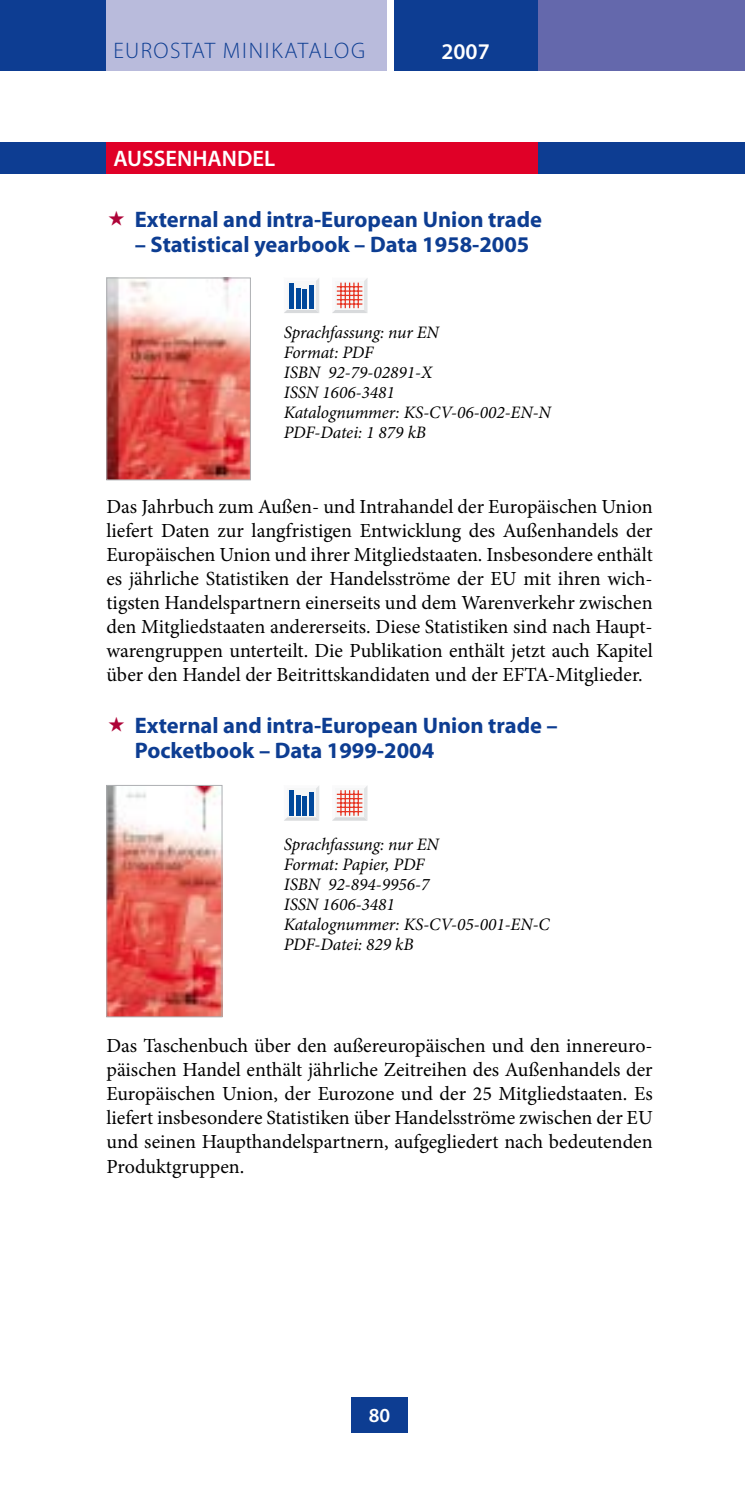
<style>
.page{position:relative;width:745px;height:1489px;background:#fff}
.page>*{position:absolute;margin:0;border:0;box-sizing:border-box;transform-origin:0 0}
.t1{font:700 22.5px/25px "Myriad Pro";color:#0d3d92}
.t2{font:300 22.5px "Myriad Pro";letter-spacing:.06em;color:#0d3d92}
.t3{font:600 22.5px "Myriad Pro";color:#fff}
.t4{font:20px/24px "Minion Pro";color:#000;text-align:justify}
.t5{font:600 20px "Myriad Pro";color:#fff}
.t6{font:italic 17.5px/20px "Minion Pro";letter-spacing:-.005em;color:#000}
</style>
<div class="page">
<div style="left:0;top:0;width:388px;height:71px;background:#b9bbdc"></div>
<div style="left:537px;top:0;width:207px;height:71px;background:#6468ac"></div>
<div style="left:0;top:0;width:106px;height:71px;background:#0d3d92"></div>
<div style="left:387px;top:0;width:6px;height:71px;background:#fff"></div>
<div style="left:351px;top:1396px;width:56px;height:35px;background:#0d3d92"></div>
<div style="left:393px;top:0;width:144px;height:71px;background:#0d3d92"></div>
<hr style="left:744px;top:0;width:1px;height:71px;background:#6468ac">
<div style="left:0;top:142px;width:744px;height:32px;background:#0d3d92"></div>
<div style="left:106px;top:142px;width:431px;height:32px;background:#e00027"></div>
<img style="left:108px;top:279px;width:140px;height:199px">
<div style="left:106px;top:277px;width:144px;height:203px;border:1px solid #adafb2"></div>
<img style="left:108px;top:787px;width:112px;height:228px">
<div style="left:106px;top:785px;width:116px;height:232px;border:1px solid #adafb2"></div>
<svg style="left:284px;top:278px;width:35px;height:35px"></svg>
<svg style="left:287px;top:281px;width:28px;height:28px"></svg>
<div style="left:288px;top:283px;width:5px;height:25px;background:#00489b"></div>
<div style="left:295px;top:288px;width:5px;height:20px;background:#00489b"></div>
<div style="left:302px;top:289px;width:5px;height:19px;background:#00489b"></div>
<div style="left:309px;top:285px;width:5px;height:23px;background:#00489b"></div>
<svg style="left:332px;top:278px;width:35px;height:35px"></svg>
<svg style="left:285px;top:786px;width:34px;height:34px"></svg>
<svg style="left:287px;top:788px;width:28px;height:29px"></svg>
<div style="left:288px;top:790px;width:5px;height:26px;background:#00489b"></div>
<div style="left:295px;top:795px;width:5px;height:21px;background:#00489b"></div>
<div style="left:302px;top:796px;width:5px;height:20px;background:#00489b"></div>
<div style="left:309px;top:792px;width:5px;height:24px;background:#00489b"></div>
<svg style="left:333px;top:786px;width:34px;height:34px"></svg>
<hr style="left:336px;top:793px;width:26px;height:2px;background:#e73422">
<p class="t2" style="left:113px;top:37px;width:253px">EUROSTAT MiniKATALOG</p>
<p class="t3" style="left:441px;top:37px;width:50px">2007</p>
<p class="t3" style="left:113px;top:144px;width:163px">AUSSENHANDEL</p>
<p class="t1" style="left:135px;top:206px;width:408px">External and intra-European Union trade</p>
<p class="t1" style="left:135px;top:231px;width:396px">– Statistical yearbook – Data 1958-2005</p>
<p class="t6" style="left:283px;top:323px;width:268px">Sprachfassung: nur EN<br>Format: PDF<br>ISBN 92-79-02891-X<br>ISSN 1606-3481<br>Katalognummer: KS-CV-06-002-EN-N<br>PDF-Datei: 1 879 kB</p>
<p class="t4" style="left:106px;top:495px;width:547px">Das Jahrbuch zum Außen- und Intrahandel der Europäischen Union liefert Daten zur langfristigen Entwicklung des Außenhandels der Europäischen Union und ihrer Mitgliedstaaten. Insbesondere enthält es jährliche Statistiken der Handelsströme der EU mit ihren wich&shy;tigsten Handelspartnern einerseits und dem Warenverkehr zwischen den Mitgliedstaaten andererseits. Diese Statistiken sind nach Haupt&shy;warengruppen unterteilt. Die Publikation enthält jetzt auch Kapitel über den Handel der Beitrittskandidaten und der EFTA-Mitglieder.</p>
<p class="t1" style="left:135px;top:712px;width:424px">External and intra-European Union trade –<br>Pocketbook – Data 1999-2004</p>
<p class="t6" style="left:283px;top:834px;width:267px">Sprachfassung: nur EN<br>Format: Papier, PDF<br>ISBN 92-894-9956-7<br>ISSN 1606-3481<br>Katalognummer: KS-CV-05-001-EN-C<br>PDF-Datei: 829 kB</p>
<p class="t4" style="left:106px;top:1033px;width:547px">Das Taschenbuch über den außereuropäischen und den innereuro&shy;päischen Handel enthält jährliche Zeitreihen des Außenhandels der Europäischen Union, der Eurozone und der 25 Mitgliedstaaten. Es liefert insbesondere Statistiken über Handelsströme zwischen der EU und seinen Haupthandelspartnern, aufgegliedert nach bedeutenden Produktgruppen.</p>
<p class="t5" style="left:368px;top:1402px;width:23px">80</p>
</div>
